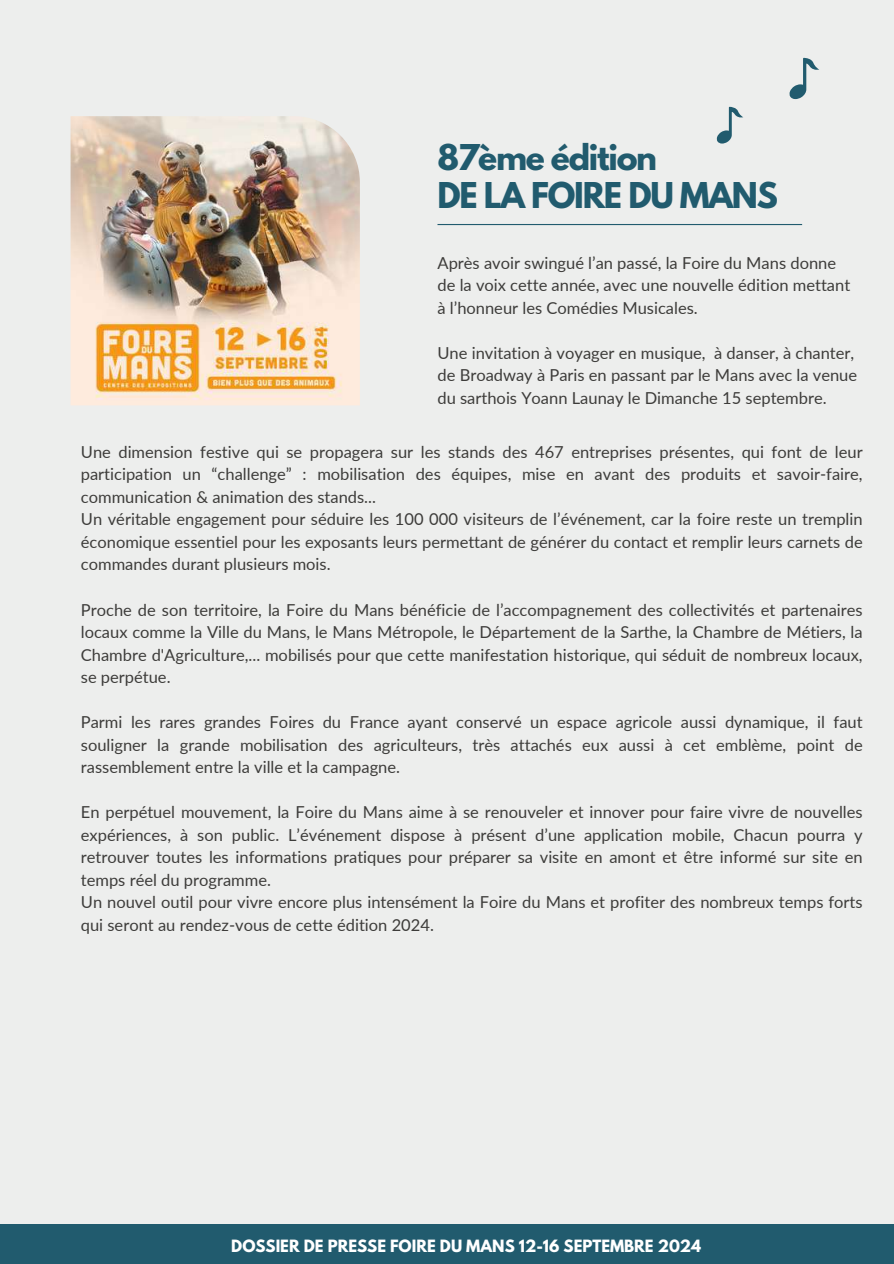
<style>
.page{position:relative;width:894px;height:1264px;background:#fff}
.page>*{position:absolute;margin:0;border:0;box-sizing:border-box;transform-origin:0 0}
.t1{font:700 31.5px/38.2px "League Spartan";letter-spacing:-.04em;color:#215b6e}
.t2{font:16.5px/22.5px "Lato";color:#3d3c3a}
.t3{font:700 15px "League Spartan";color:#fff}
</style>
<div class="page">
<div style="left:0;top:0;width:893px;height:1263px;background:#edeeed"></div>
<img style="left:71px;top:116px;width:289px;height:289px">
<hr style="left:437px;top:224px;width:364px;height:1px;background:#215b6e">
<div style="left:0;top:1224px;width:893px;height:39px;background:#215b6e"></div>
<svg style="left:716px;top:107px;width:27px;height:36px"></svg>
<svg style="left:789px;top:58px;width:30px;height:41px"></svg>
<h1 class="t1" style="left:437px;top:142px;width:342px">87ème édition<br>DE LA FOIRE DU MANS</h1>
<p class="t2" style="left:437px;top:251px;width:414px">Après avoir swingué l’an passé, la Foire du Mans donne de la voix cette année, avec une nouvelle édition mettant à l’honneur les Comédies Musicales.</p>
<p class="t2" style="left:437px;top:341px;width:421px">Une invitation à voyager en musique, à danser, à chanter, de Broadway à Paris en passant par le Mans avec la venue du sarthois Yoann Launay le Dimanche 15 septembre.</p>
<p class="t2" style="left:81px;top:440px;width:783px">Une dimension festive qui se propagera sur les stands des 467 entreprises présentes, qui font de leur participation un “challenge” : mobilisation des équipes, mise en avant des produits et savoir-faire, communication &amp; animation des stands...<br>Un véritable engagement pour séduire les 100 000 visiteurs de l’événement, car la foire reste un tremplin économique essentiel pour les exposants leurs permettant de générer du contact et remplir leurs carnets de commandes durant plusieurs mois.</p>
<p class="t2" style="left:81px;top:598px;width:783px;text-align:justify">Proche de son territoire, la Foire du Mans bénéficie de l’accompagnement des collectivités et partenaires locaux comme la Ville du Mans, le Mans Métropole, le Département de la Sarthe, la Chambre de Métiers, la Chambre d'Agriculture,... mobilisés pour que cette manifestation historique, qui séduit de nombreux locaux, se perpétue.</p>
<p class="t2" style="left:81px;top:710px;width:783px;text-align:justify">Parmi les rares grandes Foires du France ayant conservé un espace agricole aussi dynamique, il faut souligner la grande mobilisation des agriculteurs, très attachés eux aussi à cet emblème, point de rassemblement entre la ville et la campagne.</p>
<p class="t2" style="left:81px;top:800px;width:783px">En perpétuel mouvement, la Foire du Mans aime à se renouveler et innover pour faire vivre de nouvelles expériences, à son public. L’événement dispose à présent d’une application mobile, Chacun pourra y retrouver toutes les informations pratiques pour préparer sa visite en amont et être informé sur site en temps réel du programme.<br>Un nouvel outil pour vivre encore plus intensément la Foire du Mans et profiter des nombreux temps forts qui seront au rendez-vous de cette édition 2024.</p>
<p class="t3" style="left:231px;top:1238px;width:471px">DOSSIER DE PRESSE FOIRE DU MANS 12-16 SEPTEMBRE 2024</p>
</div>
